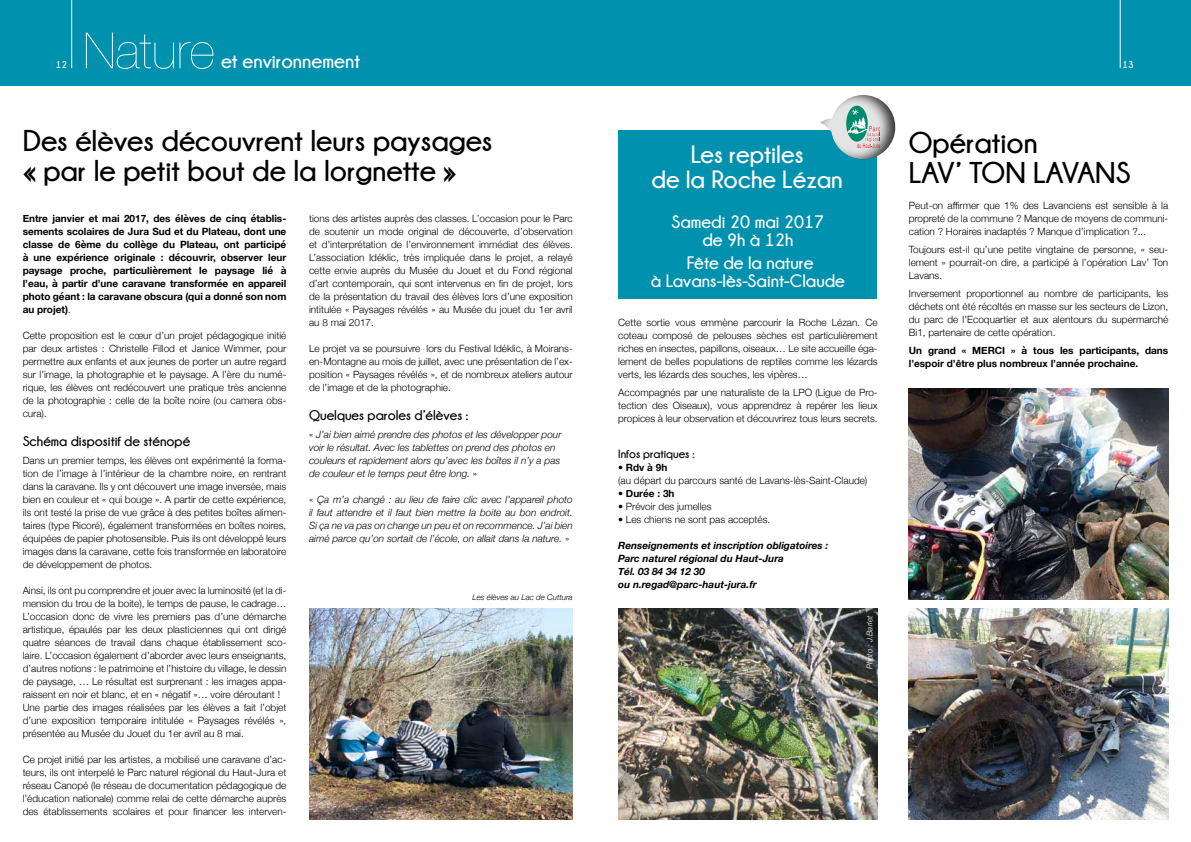
<style>
.page{position:relative;width:1191px;height:842px;background:#fff}
.page>*{position:absolute;margin:0;border:0;box-sizing:border-box;transform-origin:0 0}
.t1{font:200 50px "Helvetica Neue";color:#fff}
.t2{font:700 30px/30px "Champagne&Limousines";color:#000}
.t3{font:700 25px/25px "Champagne&Limousines";color:#fff;text-align:center}
.t4{font:700 20px "Champagne&Limousines";color:#fff}
.t5{font:700 18px/18px "Champagne&Limousines";color:#fff;text-align:center}
.t6{font:700 14px "Champagne&Limousines";color:#000}
.t7{font:700 12px "Champagne&Limousines";color:#000}
.t8{font:300 10px/13px "Helvetica Neue";color:#000;text-align:justify}
.t9{font:700 10px/13px "Helvetica Neue";color:#000;text-align:justify}
.t10{font:italic 300 10px/13px "Helvetica Neue";color:#000}
.t11{font:italic 700 10px/13px "Helvetica Neue";color:#000}
.t12{font:700 10px "Champagne&Limousines";color:#fff}
.t13{font:italic 300 8px "Helvetica Neue";color:#000}
.t14{font:italic 300 8px "Helvetica Neue";letter-spacing:-.005em;color:#fff}
.s1{font-weight:300}
.s2{font-style:normal}
.s3{font-weight:700}
</style>
<div class="page">
<div style="left:618px;top:130px;width:259px;height:169px;background:#0091ae"></div>
<div style="left:0;top:0;width:1191px;height:85px;background:#0091ae"></div>
<hr style="left:71px;top:0;width:1px;height:68px;background:#fff">
<hr style="left:1119px;top:0;width:1px;height:68px;background:#fff">
<img style="left:309px;top:608px;width:264px;height:211px">
<svg style="left:814px;top:85px;width:96px;height:75px"></svg>
<img style="left:618px;top:608px;width:259px;height:211px">
<img style="left:909px;top:388px;width:259px;height:211px">
<img style="left:909px;top:608px;width:259px;height:211px">
<p class="t12" style="left:56px;top:59px;width:13px">12</p>
<h1 class="t1" style="left:83px;top:12px;width:133px">Nature</h1>
<h3 class="t4" style="left:221px;top:50px;width:141px">et environnement</h3>
<p class="t12" style="left:1122px;top:59px;width:13px">13</p>
<h2 class="t2" style="left:23px;top:126px;width:471px">Des élèves découvrent leurs paysages « par le petit bout de la lorgnette »</h2>
<p class="t9" style="left:23px;top:213px;width:265px">Entre janvier et mai 2017, des élèves de cinq établis&shy;sements scolaires de Jura Sud et du Plateau, dont une classe de 6ème du collège du Plateau, ont participé à une expérience originale : découvrir, observer leur paysage proche, particulièrement le paysage lié à l’eau, à partir d’une caravane transformée en appareil photo géant : la caravane obscura (qui a donné son nom au projet)<span class="s1">.</span></p>
<p class="t8" style="left:23px;top:329px;width:265px">Cette proposition est le cœur d’un projet pédagogique initié par deux artistes : Christelle Fillod et Janice Wimmer, pour permettre aux enfants et aux jeunes de porter un autre regard sur l’image, la photographie et le paysage. A l’ère du numé&shy;rique, les élèves ont redécouvert une pratique très ancienne de la photographie : celle de la boîte noire (ou camera obs&shy;cura).</p>
<h3 class="t6" style="left:23px;top:434px;width:169px">Schéma dispositif de sténopé</h3>
<p class="t8" style="left:23px;top:454px;width:265px">Dans un premier temps, les élèves ont expérimenté la forma&shy;tion de l’image à l’intérieur de la chambre noire, en rentrant dans la caravane. Ils y ont découvert une image inversée, mais bien en couleur et « qui bouge ». A partir de cette expérience, ils ont testé la prise de vue grâce à des petites boîtes alimen&shy;taires (type Ricoré), également transformées en boîtes noires, équipées de papier photosensible. Puis ils ont développé leurs images dans la caravane, cette fois transformée en laboratoire de développement de photos.</p>
<p class="t8" style="left:23px;top:584px;width:265px;text-align:left">Ainsi, ils ont pu comprendre et jouer avec la luminosité (et la di&shy;mension du trou de la boite), le temps de pause, le cadrage… L’occasion donc de vivre les premiers pas d’une démarche artistique, épaulés par les deux plasticiennes qui ont dirigé quatre séances de travail dans chaque établissement sco&shy;laire. L’occasion également d’aborder avec leurs enseignants, d’autres notions : le patrimoine et l’histoire du village, le dessin de paysage, … Le résultat est surprenant : les images appa&shy;raissent en noir et blanc, et en « négatif »… voire déroutant !<br>Une partie des images réalisées par les élèves a fait l’objet d’une exposition temporaire intitulée « Paysages révélés », présentée au Musée du Jouet du 1er avril au 8 mai.</p>
<p class="t8" style="left:23px;top:753px;width:265px">Ce projet initié par les artistes, a mobilisé une caravane d’ac&shy;teurs, ils ont interpelé le Parc naturel régional du Haut-Jura et réseau Canopé (le réseau de documentation pédagogique de l’éducation nationale) comme relai de cette démarche auprès des établissements scolaires et pour financer les interven-</p>
<p class="t8" style="left:309px;top:211px;width:265px">tions des artistes auprès des classes. L’occasion pour le Parc de soutenir un mode original de découverte, d’observation et d’interprétation de l’environnement immédiat des élèves.<br>L’association Idéklic, très impliquée dans le projet, a relayé cette envie auprès du Musée du Jouet et du Fond régional d’art contemporain, qui sont intervenus en fin de projet, lors de la présentation du travail des élèves lors d’une exposition intitulée « Paysages révélés » au Musée du jouet du 1er avril au 8 mai 2017.</p>
<p class="t8" style="left:309px;top:341px;width:265px">Le projet va se poursuivre lors du Festival Idéklic, à Moirans&shy;en-Montagne au mois de juillet, avec une présentation de l’ex&shy;position « Paysages révélés », et de nombreux ateliers autour de l’image et de la photographie.</p>
<h3 class="t6" style="left:309px;top:408px;width:161px">Quelques paroles d’élèves :</h3>
<p class="t10" style="left:309px;top:428px;width:254px"><span class="s2">«</span> J’ai bien aimé prendre des photos et les développer pour voir le résultat. Avec les tablettes on prend des photos en couleurs et rapidement alors qu’avec les boîtes il n’y a pas de couleur et le temps peut être long. <span class="s2">»</span></p>
<p class="t10" style="left:309px;top:493px;width:265px;text-align:justify"><span class="s2">«</span> Ça m’a changé : au lieu de faire clic avec l’appareil photo il faut attendre et il faut bien mettre la boite au bon endroit.<br>Si ça ne va pas on change un peu et on recommence. J’ai bien aimé parce qu’on sortait de l’école, on allait dans la nature. <span class="s2">»</span></p>
<p class="t13" style="left:472px;top:591px;width:102px">Les élèves au Lac de Cuttura</p>
<h3 class="t3" style="left:651px;top:141px;width:193px">Les reptiles<br>de la Roche Lézan</h3>
<h3 class="t5" style="left:671px;top:213px;width:154px">Samedi 20 mai 2017 de 9h à 12h</h3>
<h3 class="t5" style="left:651px;top:254px;width:195px">Fête de la nature<br>à Lavans-lès-Saint-Claude</h3>
<p class="t8" style="left:618px;top:315px;width:261px">Cette sortie vous emmène parcourir la Roche Lézan. Ce coteau composé de pelouses sèches est particulièrement riches en insectes, papillons, oiseaux… Le site accueille éga&shy;lement de belles populations de reptiles comme les lézards verts, les lézards des souches, les vipères…</p>
<p class="t8" style="left:618px;top:385px;width:261px">Accompagnés par une naturaliste de la LPO (Ligue de Pro&shy;tection des Oiseaux), vous apprendrez à repérer les lieux propices à leur observation et découvrirez tous leurs secrets.</p>
<p class="t7" style="left:618px;top:447px;width:78px">Infos pratiques :</p>
<p class="t8" style="left:618px;top:460px;width:251px">• <span class="s3">Rdv à 9h<br></span>(au départ du parcours santé de Lavans-lès-Saint-Claude)</p>
<p class="t9" style="left:618px;top:487px;width:58px"><span class="s1">•</span> Durée : 3h</p>
<p class="t8" style="left:618px;top:499px;width:95px">• Prévoir des jumelles</p>
<p class="t8" style="left:618px;top:512px;width:154px">• Les chiens ne sont pas acceptés.</p>
<p class="t11" style="left:618px;top:539px;width:211px">Renseignements et inscription obligatoires :<br>Parc naturel régional du Haut-Jura<br>Tél. 03 84 34 12 30<br>ou n.regad@parc-haut-jura.fr</p>
<p class="t14" style="left:863px;top:669px;width:55px;rotate:-90deg">Photo : J.Barlet</p>
<h2 class="t2" style="left:909px;top:127px;width:223px">Opération<br>LAV’ TON LAVANS</h2>
<p class="t8" style="left:909px;top:198px;width:261px">Peut-on affirmer que 1% des Lavanciens est sensible à la propreté de la commune ? Manque de moyens de communi&shy;cation ? Horaires inadaptés ? Manque d’implication ?...</p>
<p class="t8" style="left:909px;top:242px;width:261px">Toujours est-il qu’une petite vingtaine de personne, « seu&shy;lement » pourrait-on dire, a participé à l’opération Lav’ Ton Lavans.</p>
<p class="t8" style="left:909px;top:286px;width:261px">Inversement proportionnel au nombre de participants, les déchets ont été récoltés en masse sur les secteurs de Lizon, du parc de l’Ecoquartier et aux alentours du supermarché Bi1, partenaire de cette opération.</p>
<p class="t9" style="left:909px;top:344px;width:261px">Un grand « MERCI » à tous les participants, dans l’espoir d’être plus nombreux l’année prochaine.</p>
</div>
